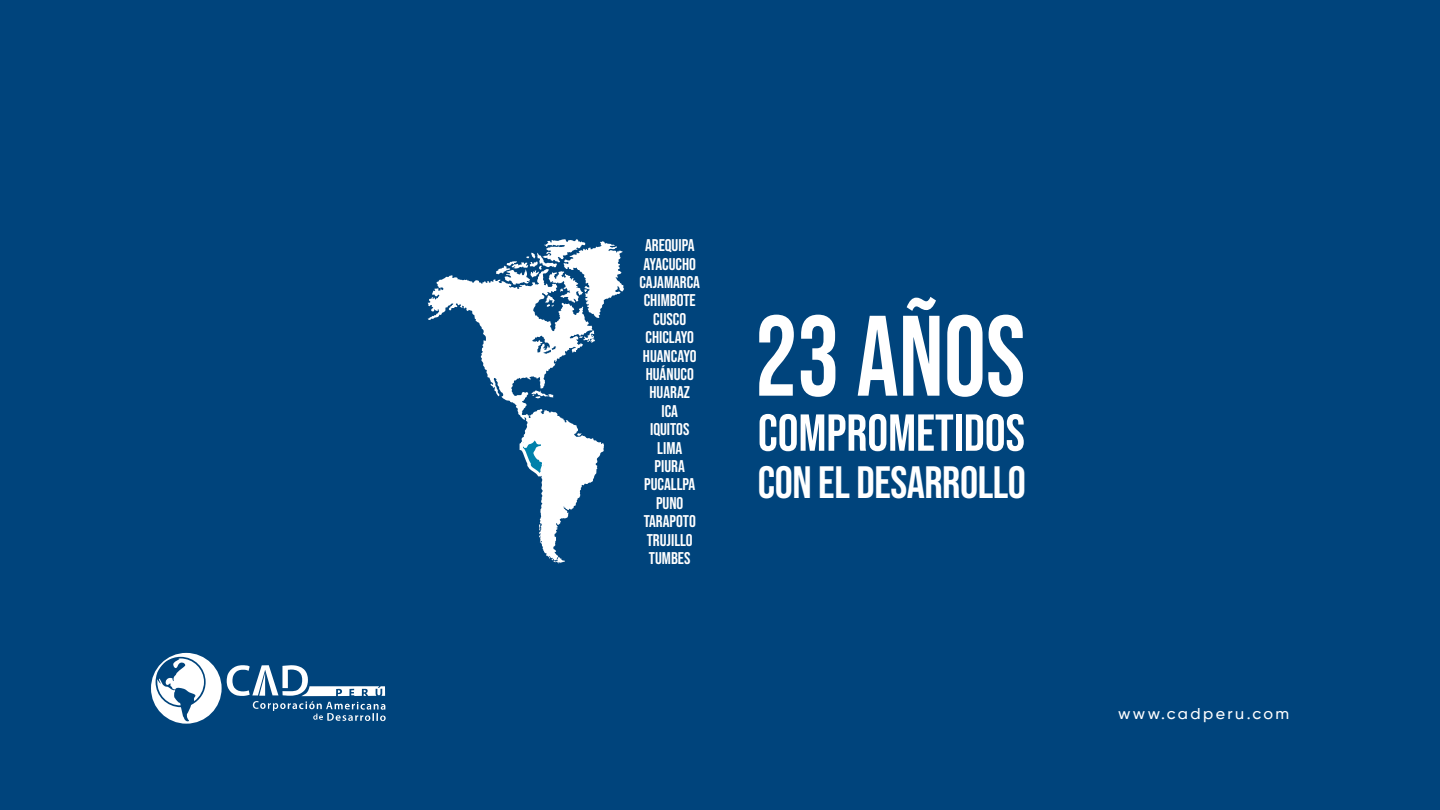
<style>
.page{position:relative;width:1440px;height:810px;background:#00447c}
.page>*{position:absolute;margin:0;border:0;box-sizing:border-box;transform-origin:0 0}
.t1{font:114.15px "Bebas Neue";color:#fff;scale:.92 1}
.t2{font:51.9px "Bebas Neue";color:#fff}
.t3{font:45.3px "Bebas Neue";letter-spacing:-.01em;color:#fff}
.t4{font:16.95px/18.4px "Bebas Neue";color:#fff;text-align:center}
.t5{font:500 15.67px "Gilroy";letter-spacing:.15em;color:#fff}
</style>
<div class="page">
<svg style="left:428px;top:275px;width:176px;height:282px"></svg>
<svg style="left:549px;top:557px;width:16px;height:6px"></svg>
<svg style="left:539px;top:524px;width:3px;height:9px"></svg>
<svg style="left:496px;top:239px;width:128px;height:79px"></svg>
<svg style="left:518px;top:411px;width:30px;height:67px"></svg>
<svg style="left:151px;top:653px;width:235px;height:71px"></svg>
<p class="t4" style="left:639px;top:236px;width:62px">AREQUIPA<br>AYACUCHO<br>CAJAMARCA<br>CHIMBOTE<br>CUSCO<br>CHICLAYO<br>HUANCAYO<br>HUÁNUCO<br>HUARAZ<br>ICA<br>IQUITOS<br>LIMA<br>PIURA<br>PUCALLPA<br>PUNO<br>TARAPOTO<br>TRUJILLO<br>TUMBES</p>
<h1 class="t1" style="left:755px;top:292px;width:295px">23 AÑOS</h1>
<h2 class="t2" style="left:758px;top:403px;width:269px">COMPROMETIDOS</h2>
<h3 class="t3" style="left:758px;top:457px;width:270px">CON EL DESARROLLO</h3>
<p class="t5" style="left:1118px;top:704px;width:173px">www.cadperu.com</p>
</div>
